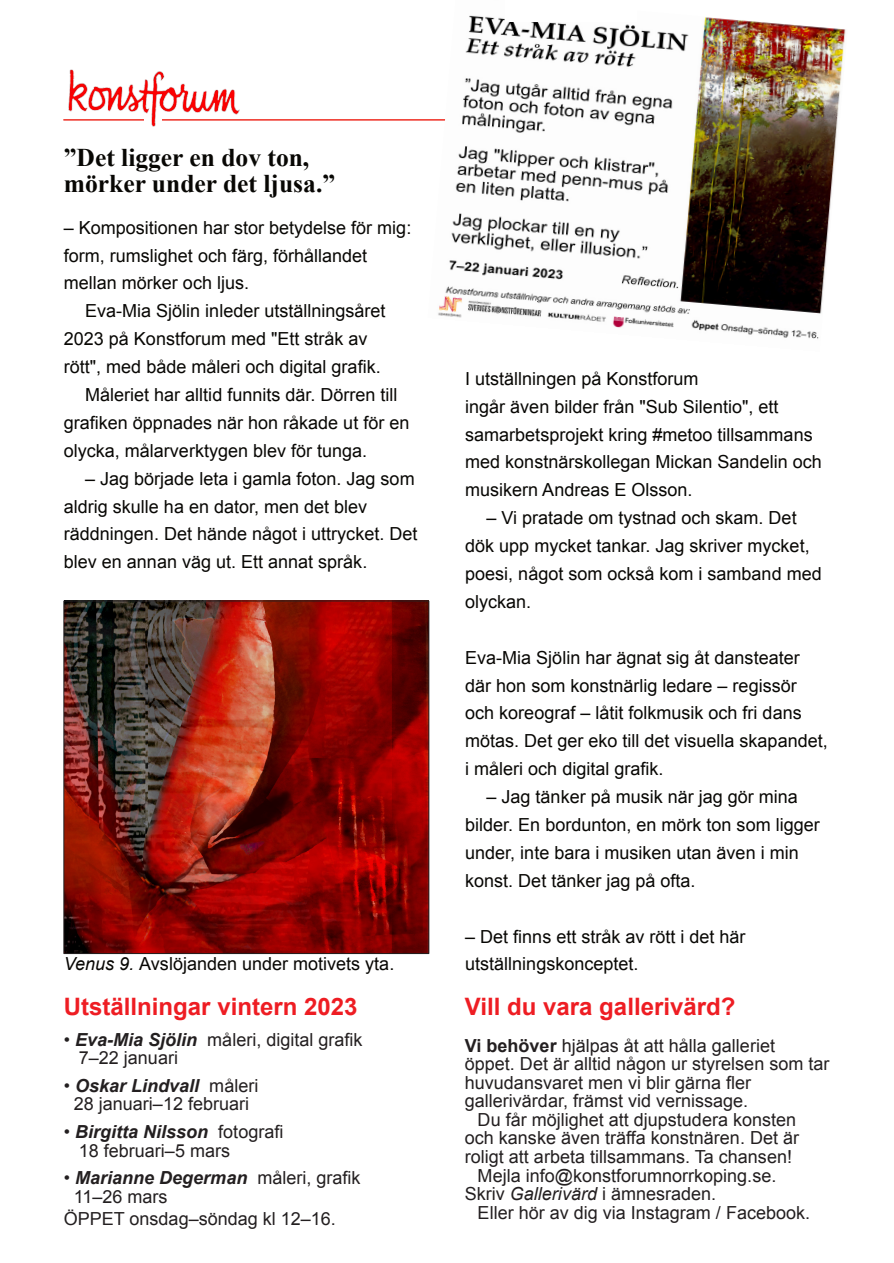
<style>
.page{position:relative;width:894px;height:1263px;background:#fff}
.page>*{position:absolute;margin:0;border:0;box-sizing:border-box;transform-origin:0 0}
.t1{font:700 25.5px/26.5px "Times New Roman";color:#080704}
.t2{font:700 24px "Arial";color:#ee1d23}
.t3{font:18px/27.9px "Arial";color:#080704}
.t4{font:18px/18.6px "Arial";color:#231f20}
.s1{font-style:italic}
.s2{font-weight:700;font-style:italic}
.s3{font-weight:700}
</style>
<div class="page">
<hr style="left:64px;top:119px;width:765px;height:2px;background:#ee2d23">
<img style="left:64px;top:69px;width:178px;height:58px">
<img style="left:427px;top:15px;width:419px;height:324px">
<div style="left:505px;top:0;width:131px;height:21px;background:#fff"></div>
<img style="left:65px;top:603px;width:362px;height:349px">
<div style="left:63px;top:601px;width:366px;height:353px;border:1px solid #231f20"></div>
<h1 class="t1" style="left:64px;top:147px;width:273px">”Det ligger en dov ton, mörker under det ljusa.”</h1>
<p class="t3" style="left:64px;top:215px;width:349px">– Kompositionen har stor betydelse för mig: form, rumslighet och färg, förhållandet mellan mörker och ljus.</p>
<p class="t3" style="left:85px;top:299px;width:302px">Eva-Mia Sjölin inleder utställningsåret</p>
<p class="t3" style="left:64px;top:327px;width:305px">2023 på Konstforum med "Ett stråk av</p>
<p class="t3" style="left:64px;top:354px;width:318px">rött", med både måleri och digital grafik.</p>
<p class="t3" style="left:85px;top:382px;width:314px">Måleriet har alltid funnits där. Dörren till</p>
<p class="t3" style="left:64px;top:410px;width:347px">grafiken öppnades när hon råkade ut för en</p>
<p class="t3" style="left:64px;top:438px;width:305px">olycka, målarverktygen blev för tunga.</p>
<p class="t3" style="left:64px;top:466px;width:355px;text-indent:21px">– Jag började leta i gamla foton. Jag som aldrig skulle ha en dator, men det blev räddningen. Det hände något i uttrycket. Det blev en annan väg ut. Ett annat språk.</p>
<p class="t3" style="left:465px;top:366px;width:358px">I utställningen på Konstforum<br>ingår även bilder från "Sub Silentio", ett samarbetsprojekt kring #metoo tillsammans med konstnärskollegan Mickan Sandelin och musikern Andreas E Olsson.</p>
<p class="t3" style="left:465px;top:506px;width:358px;text-indent:21px">– Vi pratade om tystnad och skam. Det dök upp mycket tankar. Jag skriver mycket, poesi, något som också kom i samband med olyckan.</p>
<p class="t3" style="left:465px;top:645px;width:364px">Eva-Mia Sjölin har ägnat sig åt dansteater där hon som konstnärlig ledare – regissör och koreograf – låtit folkmusik och fri dans mötas. Det ger eko till det visuella skapandet, i måleri och digital grafik.</p>
<p class="t3" style="left:465px;top:784px;width:356px;text-indent:21px">– Jag tänker på musik när jag gör mina bilder. En bordunton, en mörk ton som ligger under, inte bara i musiken utan även i min konst. Det tänker jag på ofta.</p>
<p class="t3" style="left:465px;top:924px;width:282px">– Det finns ett stråk av rött i det här</p>
<p class="t3" style="left:64px;top:951px;width:332px"><span class="s1">Venus 9.</span> Avslöjanden under motivets yta.</p>
<p class="t3" style="left:465px;top:952px;width:175px">utställningskonceptet.</p>
<h2 class="t2" style="left:64px;top:997px;width:295px">Utställningar vintern 2023</h2>
<p class="t4" style="left:79px;top:1031px;width:285px;text-indent:-15px">• <span class="s2">Eva-Mia Sjölin</span> måleri, digital grafik<br>7–22 januari</p>
<p class="t4" style="left:64px;top:1078px;width:196px;text-align:center">• <span class="s2">Oskar Lindvall</span> måleri<br>28 januari–12 februari</p>
<p class="t4" style="left:79px;top:1124px;width:206px;text-indent:-15px">• <span class="s2">Birgitta Nilsson</span> fotografi<br>18 februari–5 mars</p>
<p class="t4" style="left:74px;top:1170px;width:288px;text-indent:-10px">• <span class="s2">Marianne Degerman</span> måleri, grafik<br>11–26 mars</p>
<p class="t4" style="left:64px;top:1211px;width:273px">ÖPPET onsdag–söndag kl 12–16.</p>
<h2 class="t2" style="left:464px;top:997px;width:272px">Vill du vara gallerivärd?</h2>
<p class="t4" style="left:464px;top:1037px;width:311px"><span class="s3">Vi behöver</span> hjälpas åt att hålla galleriet</p>
<p class="t4" style="left:464px;top:1056px;width:366px">öppet. Det är alltid någon ur styrelsen som tar</p>
<p class="t4" style="left:464px;top:1075px;width:288px">huvudansvaret men vi blir gärna fler</p>
<p class="t4" style="left:464px;top:1093px;width:285px">gallerivärdar, främst vid vernissage.</p>
<p class="t4" style="left:477px;top:1112px;width:320px">Du får möjlighet att djupstudera konsten</p>
<p class="t4" style="left:464px;top:1130px;width:335px">och kanske även träffa konstnären. Det är</p>
<p class="t4" style="left:464px;top:1149px;width:328px">roligt att arbeta tillsammans. Ta chansen!</p>
<p class="t4" style="left:477px;top:1168px;width:300px">Mejla info@konstforumnorrkoping.se.</p>
<p class="t4" style="left:464px;top:1186px;width:253px">Skriv <span class="s1">Gallerivärd</span> i ämnesraden.</p>
<p class="t4" style="left:477px;top:1205px;width:334px">Eller hör av dig via Instagram / Facebook.</p>
</div>
